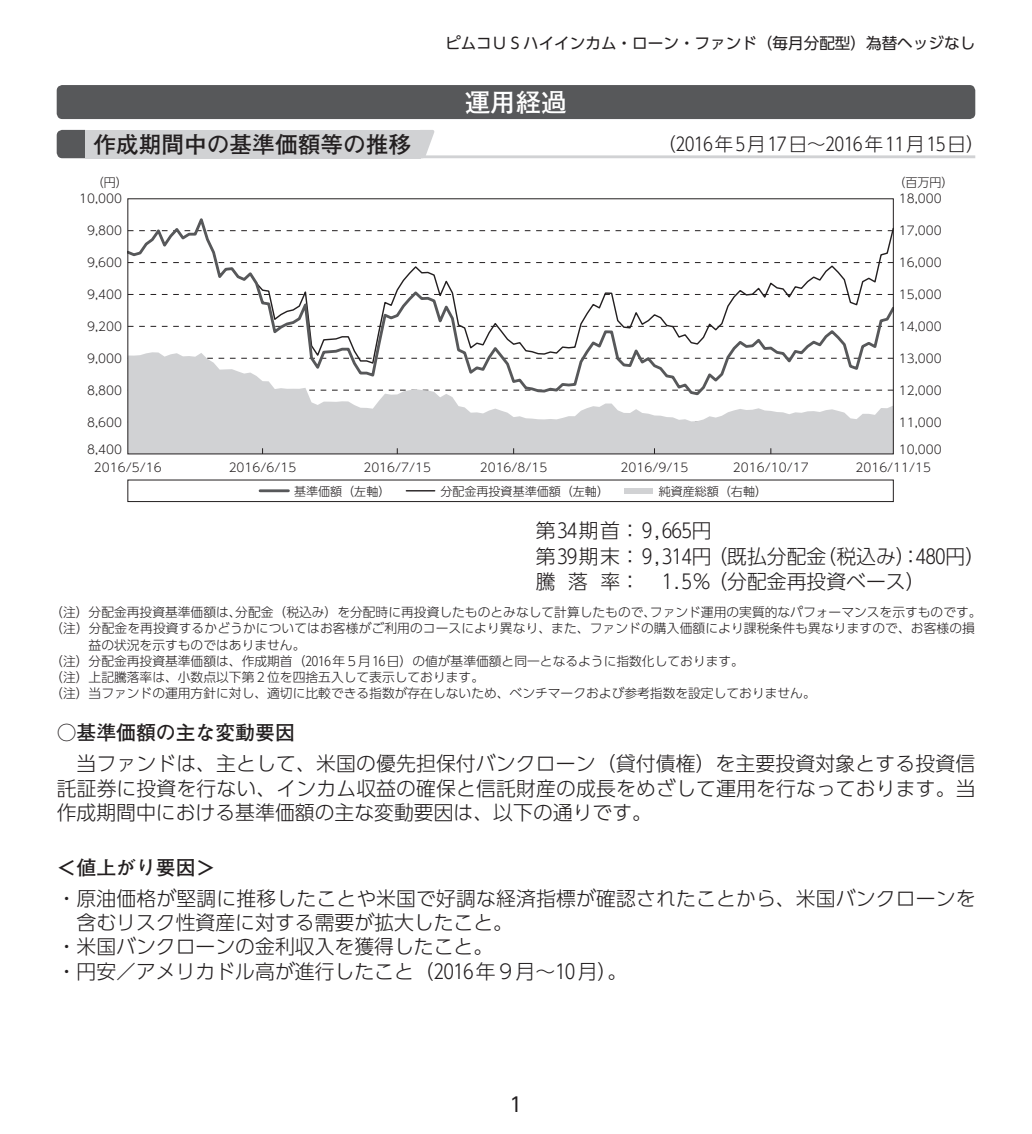
<style>
.page{position:relative;width:1032px;height:1134px;background:#fff}
.page>*{position:absolute;margin:0;border:0;box-sizing:border-box;transform-origin:0 0}
.t1{font:700 25.6px "Futo Go B101 Pro";color:#fff}
.t2{font:700 22.6px "Futo Go B101 Pro";color:#231f20}
.t3{font:300 19.8px/25.6px "UD Shin Go Pro";color:#231f20}
.t4{font:700 19.8px "Futo Go B101 Pro";color:#231f20}
.t5{font:19.8px "UD Shin Go Pro";color:#231f20}
.t6{font:300 18.4px "UD Shin Go Pro";color:#231f20}
.t7{font:15.6px "UD Shin Go Pro";color:#231f20}
.t8{font:300 12.8px "UD Shin Go Pro";color:#231f20}
.t9{font:300 12px "UD Shin Go Pro";color:#231f20}
</style>
<div class="page">
<div style="left:57px;top:85px;width:918px;height:34px;background:#57585a;border-radius:6px"></div>
<hr style="left:85px;top:155px;width:890px;height:3px;background:#d1d2d4">
<svg style="left:57px;top:130px;width:28px;height:28px"></svg>
<div style="left:85px;top:130px;width:335px;height:28px;background:#d1d2d4"></div>
<svg style="left:420px;top:130px;width:15px;height:26px"></svg>
<div style="left:625px;top:488px;width:28px;height:6px;background:#d1d2d4"></div>
<hr style="left:260px;top:489px;width:28px;height:3px;background:#57585a">
<svg style="left:406px;top:490px;width:29px;height:1px"></svg>
<div style="left:128px;top:480px;width:765px;height:22px;border:1px solid #231f20"></div>
<svg style="left:130px;top:397px;width:761px;height:55px;fill:#d1d2d4"></svg>
<svg style="left:130px;top:218px;width:761px;height:179px"></svg>
<p class="t7" style="left:445px;top:31px;width:532px">ピムコＵＳハイインカム・ローン・ファンド（毎月分配型）為替ヘッジなし</p>
<h1 class="t1" style="left:465px;top:82px;width:104px">運用経過</h1>
<h2 class="t2" style="left:94px;top:126px;width:319px">作成期間中の基準価額等の推移</h2>
<h3 class="t6" style="left:657px;top:129px;width:329px">（2016年 5月 17日～2016年 11月 15日）</h3>
<p class="t9" style="left:92px;top:172px;width:38px">（円）</p>
<p class="t9" style="left:893px;top:172px;width:62px">（百万円）</p>
<p class="t9" style="left:79px;top:189px;width:44px">10,000</p>
<p class="t9" style="left:899px;top:189px;width:44px">18,000</p>
<p class="t9" style="left:87px;top:221px;width:36px">9,800</p>
<p class="t9" style="left:899px;top:221px;width:44px">17,000</p>
<p class="t9" style="left:87px;top:253px;width:36px">9,600</p>
<p class="t9" style="left:899px;top:253px;width:44px">16,000</p>
<p class="t9" style="left:87px;top:285px;width:36px">9,400</p>
<p class="t9" style="left:899px;top:285px;width:44px">15,000</p>
<p class="t9" style="left:87px;top:317px;width:36px">9,200</p>
<p class="t9" style="left:899px;top:317px;width:44px">14,000</p>
<p class="t9" style="left:87px;top:349px;width:36px">9,000</p>
<p class="t9" style="left:899px;top:349px;width:44px">13,000</p>
<p class="t9" style="left:87px;top:381px;width:36px">8,800</p>
<p class="t9" style="left:899px;top:381px;width:44px">12,000</p>
<p class="t9" style="left:87px;top:412px;width:36px">8,600</p>
<p class="t9" style="left:899px;top:412px;width:44px">11,000</p>
<p class="t9" style="left:87px;top:440px;width:36px">8,400</p>
<p class="t9" style="left:899px;top:440px;width:44px">10,000</p>
<p class="t9" style="left:94px;top:458px;width:69px">2016/5/16</p>
<p class="t9" style="left:229px;top:458px;width:69px">2016/6/15</p>
<p class="t9" style="left:363px;top:458px;width:69px">2016/7/15</p>
<p class="t9" style="left:480px;top:458px;width:69px">2016/8/15</p>
<p class="t9" style="left:621px;top:458px;width:69px">2016/9/15</p>
<p class="t9" style="left:733px;top:458px;width:77px">2016/10/17</p>
<p class="t9" style="left:855px;top:458px;width:77px">2016/11/15</p>
<p class="t9" style="left:294px;top:481px;width:98px">基準価額（左軸）</p>
<p class="t9" style="left:440px;top:481px;width:170px">分配金再投資基準価額（左軸）</p>
<p class="t9" style="left:659px;top:481px;width:110px">純資産総額（右軸）</p>
<h3 class="t3" style="left:536px;top:517px;width:451px">第34期首：9,665円<br>第39期末：9,314円（既払分配金（税込み）：480円）騰 落 率： 1.5％（分配金再投資ベース）</h3>
<p class="t8" style="left:50px;top:602px;width:933px">（注）分配金再投資基準価額は、分配金（税込み）を分配時に再投資したものとみなして計算したもので、ファンド運用の実質的なパフォーマンスを示すものです。</p>
<p class="t8" style="left:50px;top:618px;width:926px">（注）分配金を再投資するかどうかについてはお客様がご利用のコースにより異なり、また、ファンドの購入価額により課税条件も異なりますので、お客様の損</p>
<p class="t8" style="left:89px;top:634px;width:218px">益の状況を示すものではありません。</p>
<p class="t8" style="left:50px;top:651px;width:695px">（注）分配金再投資基準価額は、作成期首（2016年5月 16日）の値が基準価額と同一となるように指数化しております。</p>
<p class="t8" style="left:50px;top:667px;width:435px">（注）上記騰落率は、小数点以下第2位を四捨五入して表示しております。</p>
<p class="t8" style="left:50px;top:683px;width:767px">（注）当ファンドの運用方針に対し、適切に比較できる指数が存在しないため、ベンチマークおよび参考指数を設定しておりません。</p>
<h3 class="t4" style="left:57px;top:717px;width:240px">○基準価額の主な変動要因</h3>
<h3 class="t3" style="left:57px;top:751px;width:920px;line-height:24.4px;text-align:justify;text-indent:20px">当ファンドは、主として、米国の優先担保付バンクローン（貸付債権）を主要投資対象とする投資信託証券に投資を行ない、インカム収益の確保と信託財産の成長をめざして運用を行なっております。当作成期間中における基準価額の主な変動要因は、以下の通りです。</h3>
<h3 class="t4" style="left:57px;top:851px;width:160px">＜値上がり要因＞</h3>
<h3 class="t3" style="left:57px;top:884px;width:920px">・原油価格が堅調に推移したことや米国で好調な経済指標が確認されたことから、米国バンクローンを</h3>
<h3 class="t3" style="left:77px;top:909px;width:438px">含むリスク性資産に対する需要が拡大したこと。</h3>
<h3 class="t3" style="left:57px;top:933px;width:438px">・米国バンクローンの金利収入を獲得したこと。</h3>
<h3 class="t3" style="left:57px;top:958px;width:572px">・円安／アメリカドル高が進行したこと（2016年9月～10月）。</h3>
<h3 class="t5" style="left:509px;top:1088px;width:15px">1</h3>
</div>
